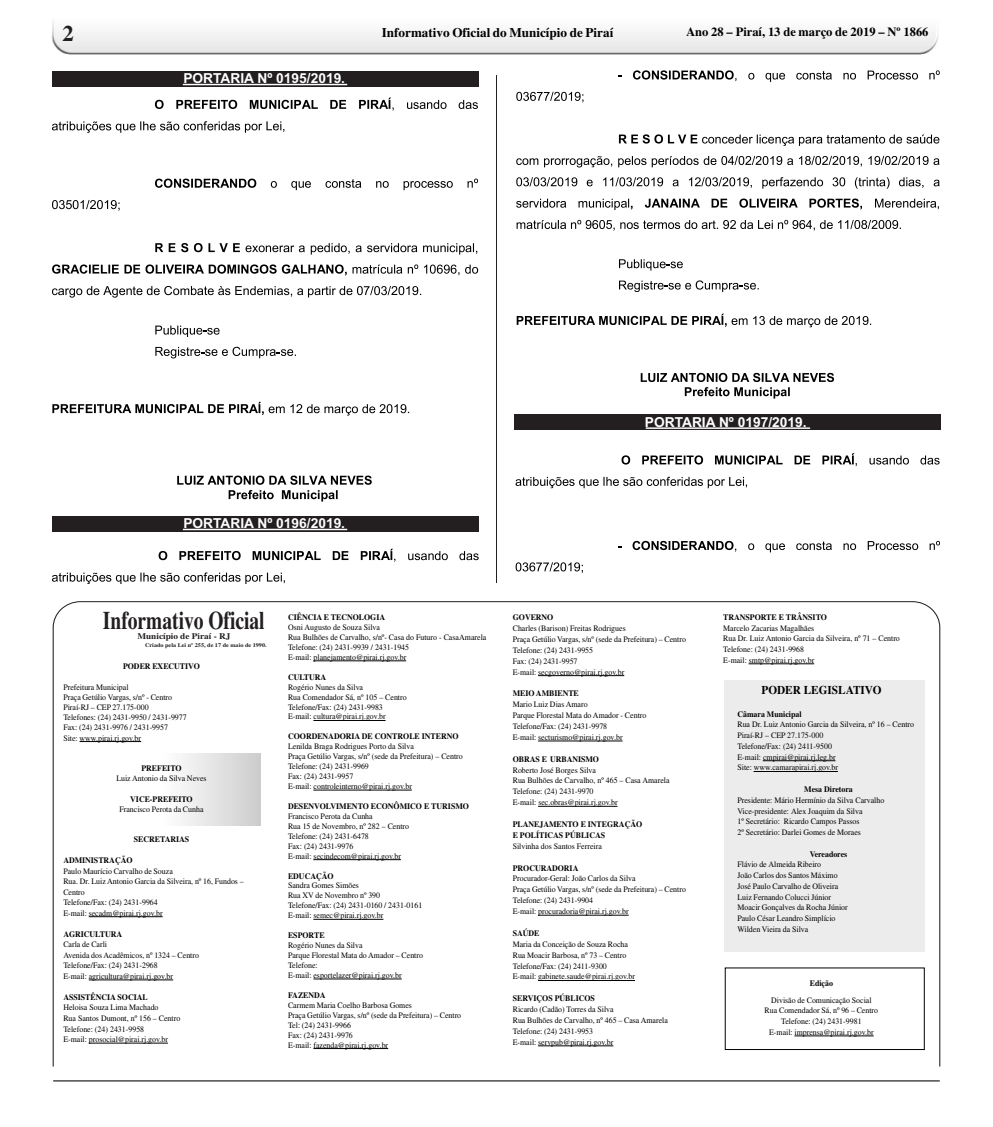
<style>
.page{position:relative;width:993px;height:1127px;background:#fff}
.page>*{position:absolute;margin:0;border:0;box-sizing:border-box;transform-origin:0 0}
.t1{font:700 25.25px "Times";color:#231f20;scale:.77 1}
.t2{font:700 22.5px "Times";color:#231f20}
.t3{font:700 13.75px "Arial";color:#fff}
.t4{font:700 13.12px "Times";color:#000}
.t5{font:700 12.5px "Times";color:#000}
.t6{font:700 11.88px "Times";color:#000;scale:.95 1}
.t7{font:700 8.5px "Times";color:#231f20;scale:1.09 1}
.t8{font:8.25px/10px "Times";color:#000;scale:.95 1}
.t9{font:700 8.25px/10.9px "Times";color:#000;scale:.95 1}
.t10{font:700 5.62px "Times";color:#231f20;scale:1.1 1}
</style>
<div class="page">
<img style="left:52px;top:22px;width:886px;height:33px">
<svg style="left:53px;top:601px;width:887px;height:465px"></svg>
<hr style="left:53px;top:1080px;width:886px;height:1px;background:#000">
<hr style="left:496px;top:75px;width:1px;height:508px;background:#231f20">
<div style="left:52px;top:71px;width:426px;height:15px;background:#231f20"></div>
<div style="left:52px;top:516px;width:426px;height:15px;background:#231f20"></div>
<div style="left:514px;top:414px;width:426px;height:16px;background:#231f20"></div>
<hr style="left:183px;top:84px;width:164px;height:1px;background:#fff">
<hr style="left:183px;top:529px;width:164px;height:1px;background:#fff">
<hr style="left:645px;top:427px;width:164px;height:2px;background:#fff">
<svg style="left:155px;top:98px;width:323px;height:13px"></svg>
<svg style="left:52px;top:121px;width:232px;height:12px"></svg>
<svg style="left:155px;top:179px;width:101px;height:9px"></svg>
<svg style="left:271px;top:179px;width:207px;height:11px"></svg>
<svg style="left:52px;top:200px;width:68px;height:11px"></svg>
<svg style="left:155px;top:243px;width:262px;height:12px"></svg>
<svg style="left:423px;top:243px;width:54px;height:12px"></svg>
<svg style="left:52px;top:264px;width:294px;height:11px"></svg>
<svg style="left:352px;top:264px;width:126px;height:11px"></svg>
<svg style="left:52px;top:286px;width:369px;height:12px"></svg>
<svg style="left:155px;top:326px;width:64px;height:11px"></svg>
<svg style="left:155px;top:347px;width:141px;height:11px"></svg>
<svg style="left:52px;top:402px;width:357px;height:13px"></svg>
<svg style="left:177px;top:475px;width:194px;height:26px"></svg>
<svg style="left:158px;top:549px;width:320px;height:13px"></svg>
<svg style="left:52px;top:572px;width:233px;height:12px"></svg>
<svg style="left:633px;top:70px;width:306px;height:12px"></svg>
<svg style="left:516px;top:92px;width:67px;height:10px"></svg>
<svg style="left:618px;top:134px;width:321px;height:12px"></svg>
<svg style="left:516px;top:156px;width:423px;height:11px"></svg>
<svg style="left:516px;top:177px;width:423px;height:12px"></svg>
<svg style="left:516px;top:199px;width:345px;height:11px"></svg>
<svg style="left:875px;top:199px;width:63px;height:10px"></svg>
<svg style="left:516px;top:220px;width:98px;height:11px"></svg>
<svg style="left:620px;top:220px;width:97px;height:9px"></svg>
<svg style="left:723px;top:220px;width:177px;height:11px"></svg>
<svg style="left:619px;top:259px;width:63px;height:12px"></svg>
<svg style="left:619px;top:280px;width:139px;height:12px"></svg>
<svg style="left:516px;top:314px;width:354px;height:13px"></svg>
<svg style="left:640px;top:373px;width:193px;height:25px"></svg>
<svg style="left:621px;top:453px;width:318px;height:13px"></svg>
<svg style="left:515px;top:477px;width:231px;height:11px"></svg>
<svg style="left:632px;top:541px;width:307px;height:11px"></svg>
<svg style="left:515px;top:562px;width:67px;height:11px"></svg>
<h2 class="t2" style="left:62px;top:26px;width:13px">2</h2>
<h3 class="t4" style="left:382px;top:28px;width:233px">Informativo Oficial do Município de Piraí</h3>
<h3 class="t5" style="left:686px;top:28px;width:244px">Ano 28 – Piraí, 13 de março de 2019 – Nº 1866</h3>
<h3 class="t3" style="left:183px;top:73px;width:163px">PORTARIA Nº 0195/2019.</h3>
<h3 class="t3" style="left:644px;top:416px;width:163px">PORTARIA Nº 0197/2019.</h3>
<h3 class="t3" style="left:183px;top:518px;width:163px">PORTARIA Nº 0196/2019.</h3>
<h1 class="t1" style="left:103px;top:612px;width:211px">Informativo Oficial</h1>
<p class="t7" style="left:137px;top:633px;width:87px">Município de Piraí - RJ</p>
<p class="t10" style="left:145px;top:643px;width:112px">Criado pela Lei nº 255, de 17 de maio de 1990.</p>
<p class="t9" style="left:123px;top:662px;width:82px">PODER EXECUTIVO</p>
<p class="t8" style="left:63px;top:683px;width:131px">Prefeitura Municipal<br>Praça Getúlio Vargas, s/nº - Centro<br>Piraí-RJ – CEP 27.175-000<br>Telefones: (24) 2431-9950 / 2431-9977<br>Fax: (24) 2431-9976 / 2431-9957<br>Site: www.pirai.rj.gov.br</p>
<p class="t9" style="left:141px;top:764px;width:44px">PREFEITO</p>
<p class="t8" style="left:116px;top:774px;width:96px">Luiz Antonio da Silva Neves</p>
<p class="t9" style="left:130px;top:794px;width:67px">VICE-PREFEITO</p>
<p class="t8" style="left:119px;top:805px;width:90px">Francisco Perota da Cunha</p>
<p class="t9" style="left:134px;top:835px;width:60px">SECRETARIAS</p>
<p class="t9" style="left:63px;top:855px;width:74px">ADMINISTRAÇÃO</p>
<p class="t8" style="left:63px;top:866px;width:191px;line-height:10.5px">Paulo Maurício Carvalho de Souza<br>Rua. Dr. Luiz Antonio Garcia da Silveira, nº 16, Fundos –<br>Centro<br>Telefone/Fax: (24) 2431-9964<br>E-mail: secadm@pirai.rj.gov.br</p>
<p class="t9" style="left:63px;top:929px;width:63px">AGRICULTURA</p>
<p class="t8" style="left:63px;top:940px;width:144px;line-height:10.5px">Carla de Carli<br>Avenida dos Acadêmicos, nº 1324 – Centro<br>Telefone/Fax: (24) 2431-2968<br>E-mail: agricultura@pirai.rj.gov.br</p>
<p class="t9" style="left:63px;top:992px;width:90px">ASSISTÊNCIA SOCIAL</p>
<p class="t8" style="left:63px;top:1003px;width:124px;line-height:10.5px">Heloisa Souza Lima Machado<br>Rua Santos Dumont, nº 156 – Centro<br>Telefone: (24) 2431-9958<br>E-mail: prosocial@pirai.rj.gov.br</p>
<p class="t9" style="left:288px;top:613px;width:104px">CIÊNCIA E TECNOLOGIA</p>
<p class="t8" style="left:288px;top:623px;width:210px">Osni Augusto de Souza Silva<br>Rua Bulhões de Carvalho, s/nº- Casa do Futuro - Casa Amarela Telefone: (24) 2431-9939 / 2431-1945<br>E-mail: planejamento@pirai.rj.gov.br</p>
<p class="t9" style="left:288px;top:672px;width:42px">CULTURA</p>
<p class="t8" style="left:288px;top:683px;width:126px">Rogério Nunes da Silva<br>Rua Comendador Sá, nº 105 – Centro<br>Telefone/Fax: (24) 2431-9983<br>E-mail: cultura@pirai.rj.gov.br</p>
<p class="t9" style="left:288px;top:732px;width:181px">COORDENADORIA DE CONTROLE INTERNO</p>
<p class="t8" style="left:288px;top:742px;width:185px">Lenilda Braga Rodrigues Porto da Silva<br>Praça Getúlio Vargas, s/nº (sede da Prefeitura) – Centro Telefone: (24) 2431-9969<br>Fax: (24) 2431-9957<br>E-mail: controleinterno@pirai.rj.gov.br</p>
<p class="t9" style="left:288px;top:801px;width:192px">DESENVOLVIMENTO ECONÔMICO E TURISMO</p>
<p class="t8" style="left:288px;top:812px;width:129px">Francisco Perota da Cunha<br>Rua 15 de Novembro, nº 282 – Centro<br>Telefone: (24) 2431-6478<br>Fax: (24) 2431-9976<br>E-mail: secindecom@pirai.rj.gov.br</p>
<p class="t9" style="left:288px;top:871px;width:49px">EDUCAÇÃO</p>
<p class="t8" style="left:288px;top:881px;width:143px">Sandra Gomes Simões<br>Rua XV de Novembro nº 390<br>Telefone/Fax: (24) 2431-0160 / 2431-0161<br>E-mail: semec@pirai.rj.gov.br</p>
<p class="t9" style="left:288px;top:931px;width:40px">ESPORTE</p>
<p class="t8" style="left:288px;top:941px;width:143px">Rogério Nunes da Silva<br>Parque Florestal Mata do Amador – Centro<br>Telefone:<br>E-mail: esportelazer@pirai.rj.gov.br</p>
<p class="t9" style="left:288px;top:990px;width:41px">FAZENDA</p>
<p class="t8" style="left:288px;top:1001px;width:184px">Carmem Maria Coelho Barbosa Gomes<br>Praça Getúlio Vargas, s/nº (sede da Prefeitura) – Centro Tel: (24) 2431-9966<br>Fax: (24) 2431-9976<br>E-mail: fazenda@pirai.rj.gov.br</p>
<p class="t9" style="left:512px;top:613px;width:44px">GOVERNO</p>
<p class="t8" style="left:512px;top:624px;width:184px;line-height:10.9px">Charles (Barison) Freitas Rodrigues<br>Praça Getúlio Vargas, s/nº (sede da Prefeitura) – Centro Telefone: (24) 2431-9955<br>Fax: (24) 2431-9957<br>E-mail: secgoverno@pirai.rj.gov.br</p>
<p class="t9" style="left:512px;top:689px;width:71px">MEIO AMBIENTE</p>
<p class="t8" style="left:512px;top:700px;width:142px;line-height:10.9px">Mario Luiz Dias Amaro<br>Parque Florestal Mata do Amador - Centro<br>Telefone/Fax: (24) 2431-9978<br>E-mail: secturismo@pirai.rj.gov.br</p>
<p class="t9" style="left:512px;top:754px;width:92px">OBRAS E URBANISMO</p>
<p class="t8" style="left:512px;top:765px;width:166px;line-height:10.9px">Roberto José Borges Silva<br>Rua Bulhões de Carvalho, nº 465 – Casa Amarela Telefone: (24) 2431-9970<br>E-mail: sec.obras@pirai.rj.gov.br</p>
<p class="t9" style="left:512px;top:820px;width:138px">PLANEJAMENTO E INTEGRAÇÃO<br>E POLÍTICAS PÚBLICAS</p>
<p class="t8" style="left:512px;top:842px;width:95px">Silvinha dos Santos Ferreira</p>
<p class="t9" style="left:512px;top:863px;width:71px">PROCURADORIA</p>
<p class="t8" style="left:512px;top:874px;width:184px;line-height:10.9px">Procurador-Geral: João Carlos da Silva<br>Praça Getúlio Vargas, s/nº (sede da Prefeitura) – Centro Telefone: (24) 2431-9904<br>E-mail: procuradoria@pirai.rj.gov.br</p>
<p class="t9" style="left:512px;top:928px;width:30px">SAÚDE</p>
<p class="t8" style="left:512px;top:939px;width:130px;line-height:10.9px">Maria da Conceição de Souza Rocha Rua Moacir Barbosa, nº 73 – Centro Telefone/Fax: (24) 2411-9300<br>E-mail: gabinete.saude@pirai.rj.gov.br</p>
<p class="t9" style="left:512px;top:994px;width:88px">SERVIÇOS PÚBLICOS</p>
<p class="t8" style="left:512px;top:1005px;width:165px;line-height:10.9px">Ricardo (Cadão) Torres da Silva<br>Rua Bulhões de Carvalho, nº 465 – Casa Amarela Telefone: (24) 2431-9953<br>E-mail: servpub@pirai.rj.gov.br</p>
<p class="t9" style="left:723px;top:613px;width:111px">TRANSPORTE E TRÂNSITO</p>
<p class="t8" style="left:723px;top:623px;width:187px;line-height:10.6px">Marcelo Zacarias Magalhães<br>Rua Dr. Luiz Antonio Garcia da Silveira, nº 71 – Centro Telefone: (24) 2431-9968<br>E-mail: smtp@pirai.rj.gov.br</p>
<h3 class="t6" style="left:761px;top:686px;width:128px">PODER LEGISLATIVO</h3>
<p class="t9" style="left:737px;top:709px;width:69px">Câmara Municipal</p>
<p class="t8" style="left:737px;top:720px;width:187px;line-height:10.8px">Rua Dr. Luiz Antonio Garcia da Silveira, nº 16 – Centro Piraí-RJ – CEP 27.175-000<br>Telefone/Fax: (24) 2411-9500<br>E-mail: cmpirai@pirai.rj.leg.br<br>Site: www.camarapirai.rj.gov.br</p>
<p class="t9" style="left:804px;top:784px;width:53px">Mesa Diretora</p>
<p class="t8" style="left:737px;top:795px;width:156px;line-height:10.8px">Presidente: Mário Hermínio da Silva Carvalho Vice-presidente: Alex Joaquim da Silva<br>1º Secretário: Ricardo Campos Passos<br>2º Secretário: Darlei Gomes de Moraes</p>
<p class="t9" style="left:809px;top:849px;width:41px">Vereadores</p>
<p class="t8" style="left:737px;top:860px;width:118px;line-height:10.8px">Flávio de Almeida Ribeiro<br>João Carlos dos Santos Máximo<br>José Paulo Carvalho de Oliveira<br>Luiz Fernando Colucci Júnior<br>Moacir Gonçalves da Rocha Júnior<br>Paulo César Leandro Simplício<br>Wilden Vieira da Silva</p>
<p class="t9" style="left:809px;top:978px;width:26px">Edição</p>
<p class="t8" style="left:764px;top:995px;width:121px;line-height:10.8px;text-align:center">Divisão de Comunicação Social<br>Rua Comendador Sá, nº 96 – Centro<br>Telefone: (24) 2431-9981<br>E-mail: imprensa@pirai.rj.gov.br</p>
</div>
